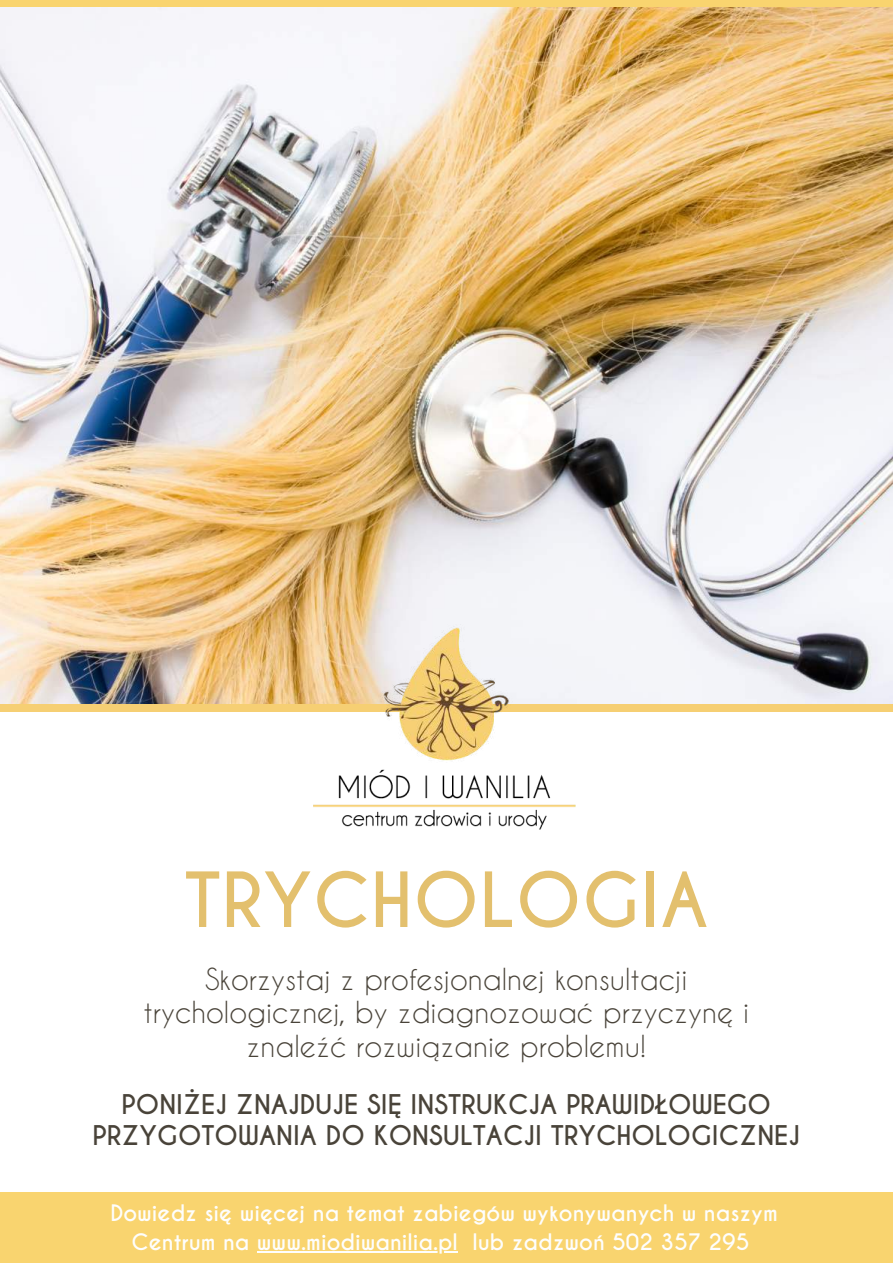
<style>
.page{position:relative;width:893px;height:1264px;background:#fff}
.page>*{position:absolute;margin:0;border:0;box-sizing:border-box;transform-origin:0 0}
.t1{font:700 71.1px "Caviar Dreams";letter-spacing:.01em;color:#e3c06e}
.t2{font:28.5px/33.8px "Caviar Dreams";color:#494339;text-align:center}
.t3{font:700 25.5px/30.3px "Caviar Dreams";color:#494339;text-align:center}
.t4{font:700 21.3px/29.2px "Caviar Dreams";color:#fefefd;text-align:center}
</style>
<div class="page">
<div style="left:0;top:0;width:892px;height:8px;background:#f9d46f"></div>
<div style="left:0;top:1192px;width:892px;height:70px;background:#f9d46f"></div>
<img style="left:313px;top:769px;width:263px;height:61px">
<div style="left:0;top:702px;width:892px;height:9px;background:#f6cf73"></div>
<img style="left:0;top:8px;width:892px;height:696px">
<img style="left:380px;top:624px;width:132px;height:137px">
<hr style="left:257px;top:1251px;width:200px;height:1px;background:#fefefd">
<h1 class="t1" style="left:184px;top:857px;width:525px">TRYCHOLOGIA</h1>
<p class="t2" style="left:143px;top:961px;width:607px">Skorzystaj z profesjonalnej konsultacji trychologicznej, by zdiagnozować przyczynę i znaleźć rozwiązanie problemu!</p>
<p class="t3" style="left:93px;top:1090px;width:708px">PONIŻEJ ZNAJDUJE SIĘ INSTRUKCJA PRAWIDŁOWEGO<br>PRZYGOTOWANIA DO KONSULTACJI TRYCHOLOGICZNEJ</p>
<p class="t4" style="left:110px;top:1198px;width:669px">Dowiedz się więcej na temat zabiegów wykonywanych w naszym<br>Centrum na www.miodiwanilia.pl lub zadzwoń 502 357 295</p>
</div>
